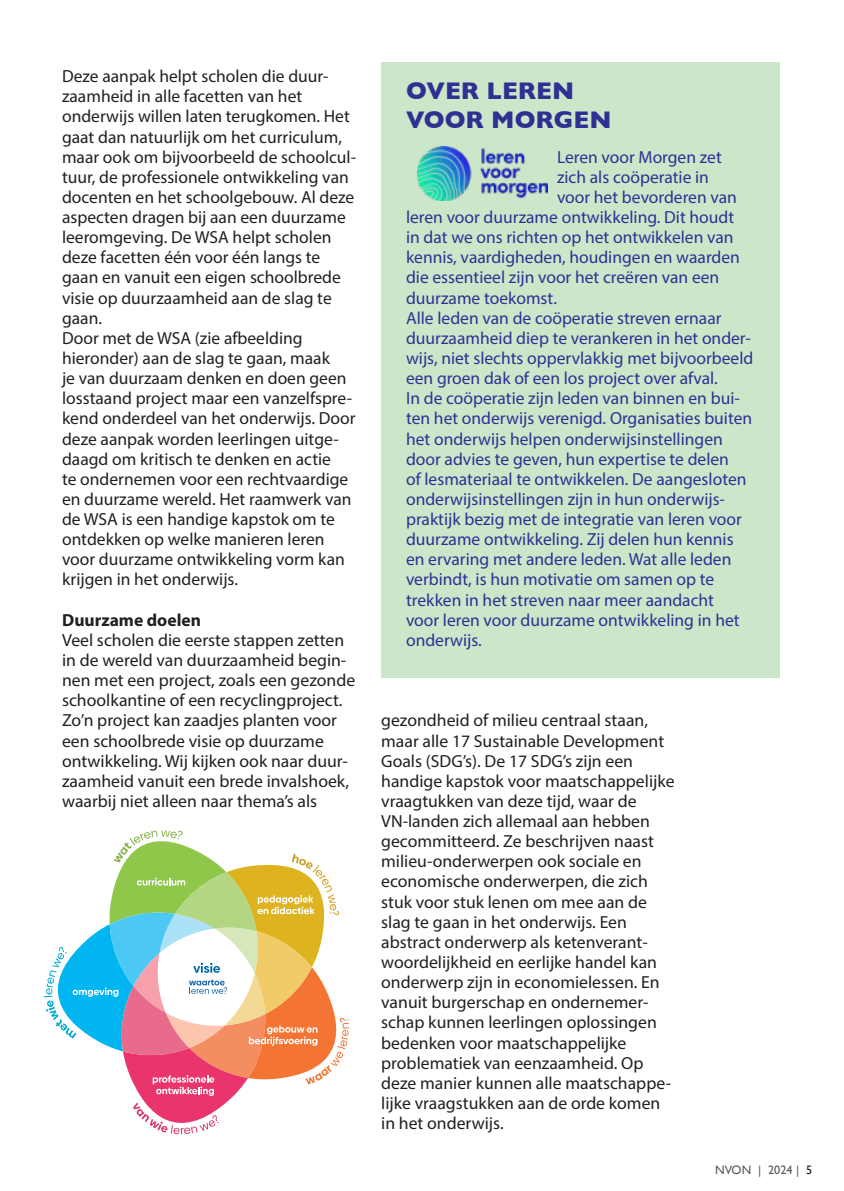
<style>
.page{position:relative;width:844px;height:1191px;background:#fff}
.page>*{position:absolute;margin:0;border:0;box-sizing:border-box;transform-origin:0 0}
.t1{font:700 24.5px/29.4px "Gill Sans";color:#2e3092}
.t2{font:17.5px/20.1px "Myriad Pro";color:#231f20}
.t3{font:17.5px "Myriad Pro";color:#2e3092}
.t4{font:700 17.5px "Myriad Pro";color:#231f20}
.t5{font:12.25px "Gill Sans";color:#57585a}
.s1{color:#231f20}
</style>
<div class="page">
<div style="left:381px;top:62px;width:398px;height:615px;background:#cce6ca"></div>
<svg style="left:44px;top:830px;width:305px;height:304px"></svg>
<img style="left:417px;top:147px;width:130px;height:53px">
<p class="t2" style="left:62px;top:66px;width:295px">Deze aanpak helpt scholen die duur&shy;zaamheid in alle facetten van het onderwijs willen laten terugkomen. Het gaat dan natuurlijk om het curriculum, maar ook om bijvoorbeeld de schoolcul&shy;tuur, de professionele ontwikkeling van docenten en het schoolgebouw. Al deze aspecten dragen bij aan een duurzame leeromgeving. De WSA helpt scholen deze facetten één voor één langs te gaan en vanuit een eigen schoolbrede visie op duurzaamheid aan de slag te gaan.<br>Door met de WSA (zie afbeelding hieronder) aan de slag te gaan, maak<br>je van duurzaam denken en doen geen losstaand project maar een vanzelfspre&shy;kend onderdeel van het onderwijs. Door deze aanpak worden leerlingen uitge&shy;daagd om kritisch te denken en actie<br>te ondernemen voor een rechtvaardige en duurzame wereld. Het raamwerk van de WSA is een handige kapstok om te ontdekken op welke manieren leren voor duurzame ontwikkeling vorm kan krijgen in het onderwijs.</p>
<p class="t4" style="left:62px;top:608px;width:140px">Duurzame doelen</p>
<p class="t2" style="left:62px;top:629px;width:294px">Veel scholen die eerste stappen zetten in de wereld van duurzaamheid begin&shy;nen met een project, zoals een gezonde schoolkantine of een recyclingproject.<br>Zo’n project kan zaadjes planten voor een schoolbrede visie op duurzame ontwikkeling. Wij kijken ook naar duur&shy;zaamheid vanuit een brede invalshoek, waarbij niet alleen naar thema’s als</p>
<h1 class="t1" style="left:406px;top:75px;width:207px">OVER LEREN<br>VOOR MORGEN</h1>
<p class="t3" style="left:557px;top:146px;width:166px">Leren voor Morgen zet</p>
<p class="t3" style="left:557px;top:166px;width:153px">zich als coöperatie in</p>
<p class="t3" style="left:557px;top:186px;width:181px">voor het bevorderen van</p>
<p class="t3" style="left:406px;top:206px;width:329px">leren voor duurzame ontwikkeling. Dit houdt</p>
<p class="t3" style="left:406px;top:226px;width:329px">in dat we ons richten op het ontwikkelen van</p>
<p class="t3" style="left:406px;top:247px;width:335px">kennis, vaardigheden, houdingen en waarden</p>
<p class="t3" style="left:406px;top:267px;width:314px">die essentieel zijn voor het creëren van een</p>
<p class="t3" style="left:406px;top:287px;width:152px">duurzame toekomst.</p>
<p class="t3" style="left:406px;top:307px;width:317px">Alle leden van de coöperatie streven ernaar</p>
<p class="t3" style="left:406px;top:327px;width:346px">duurzaamheid diep te verankeren in het onder-</p>
<p class="t3" style="left:406px;top:347px;width:349px">wijs, niet slechts oppervlakkig met bijvoorbeeld</p>
<p class="t3" style="left:406px;top:367px;width:313px">een groen dak of een los project over afval.</p>
<p class="t3" style="left:406px;top:387px;width:335px">In de coöperatie zijn leden van binnen en bui-</p>
<p class="t3" style="left:406px;top:408px;width:347px">ten het onderwijs verenigd. Organisaties buiten</p>
<p class="t3" style="left:406px;top:428px;width:318px">het onderwijs helpen onderwijsinstellingen</p>
<p class="t3" style="left:406px;top:448px;width:324px">door advies te geven, hun expertise te delen</p>
<p class="t3" style="left:406px;top:468px;width:342px">of lesmateriaal te ontwikkelen. De aangesloten</p>
<p class="t3" style="left:406px;top:488px;width:319px">onderwijsinstellingen zijn in hun onderwijs-</p>
<p class="t3" style="left:406px;top:508px;width:337px">praktijk bezig met de integratie van leren voor</p>
<p class="t3" style="left:406px;top:528px;width:329px">duurzame ontwikkeling. Zij delen hun kennis</p>
<p class="t3" style="left:406px;top:548px;width:327px">en ervaring met andere leden. Wat alle leden</p>
<p class="t3" style="left:406px;top:569px;width:309px">verbindt, is hun motivatie om samen op te</p>
<p class="t3" style="left:406px;top:589px;width:309px">trekken in het streven naar meer aandacht</p>
<p class="t3" style="left:406px;top:609px;width:335px">voor leren voor duurzame ontwikkeling in het</p>
<p class="t3" style="left:406px;top:629px;width:77px">onderwijs.</p>
<p class="t2" style="left:381px;top:710px;width:295px">gezondheid of milieu centraal staan, maar alle 17 Sustainable Development Goals (SDG’s). De 17 SDG’s zijn een handige kapstok voor maatschappelijke vraagtukken van deze tijd, waar de VN-landen zich allemaal aan hebben gecommitteerd. Ze beschrijven naast milieu-onderwerpen ook sociale en economische onderwerpen, die zich stuk voor stuk lenen om mee aan de slag te gaan in het onderwijs. Een abstract onderwerp als ketenverant&shy;woordelijkheid en eerlijke handel kan onderwerp zijn in economielessen. En vanuit burgerschap en ondernemer&shy;schap kunnen leerlingen oplossingen bedenken voor maatschappelijke problematiek van eenzaamheid. Op deze manier kunnen alle maatschappe&shy;lijke vraagstukken aan de orde komen in het onderwijs.</p>
<p class="t5" style="left:715px;top:1162px;width:98px">NVON | 2024 | <span class="s1">5</span></p>
</div>
